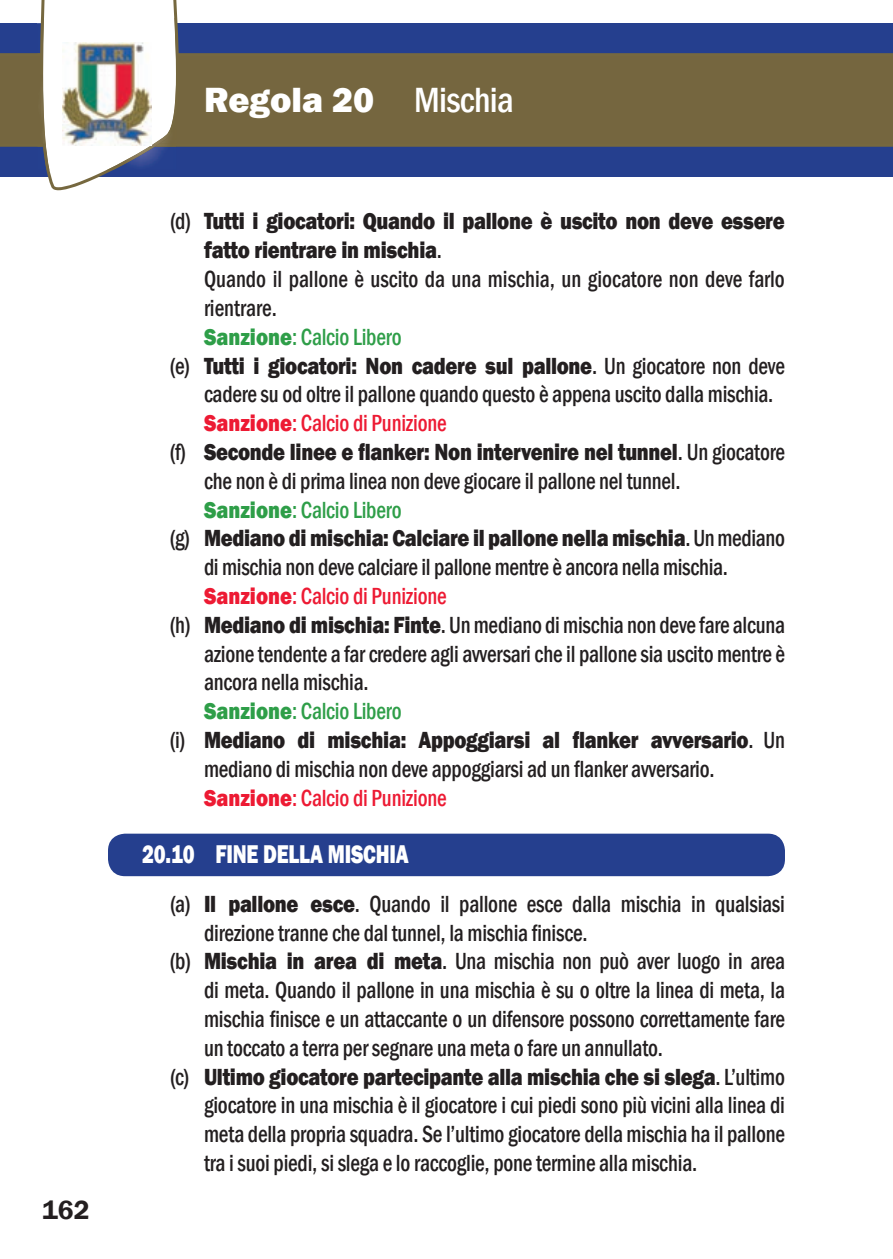
<style>
.page{position:relative;width:893px;height:1259px;background:#fff}
.page>*{position:absolute;margin:0;border:0;box-sizing:border-box;transform-origin:0 0}
.t1{font:800 36px "Franklin Gothic";color:#fff}
.t2{font:600 27px "Franklin Gothic";color:#231f20}
.t3{font:800 26.4px "Franklin Gothic";letter-spacing:-.01em;color:#fff;scale:.77 1}
.t4{font:500 condensed 24px "Franklin Gothic";letter-spacing:-.01em;color:#231f20;scale:.9 1}
.t5{font:800 24px "Franklin Gothic";letter-spacing:-.015em;color:#231f20;scale:.85 1}
.t6{font:500 condensed 24px "Franklin Gothic";letter-spacing:-.01em;color:#ed1a33;scale:.9 1}
.t7{font:500 condensed 24px "Franklin Gothic";letter-spacing:-.01em;color:#2e9e48;scale:.9 1}
.s1{font-weight:500;font-stretch:condensed}
.s2{font-weight:800;font-stretch:normal}
</style>
<div class="page">
<div style="left:0;top:23px;width:893px;height:153px;background:#253f8e"></div>
<div style="left:0;top:55px;width:893px;height:90px;background:#75663f"></div>
<hr style="left:0;top:53px;width:893px;height:3px;background:#76683f">
<hr style="left:0;top:144px;width:893px;height:3px;background:#76683f">
<svg style="left:36px;top:0;width:149px;height:191px"></svg>
<img style="left:37px;top:23px;width:3px;height:147px">
<img style="left:37px;top:53px;width:3px;height:94px">
<img style="left:40px;top:18px;width:136px;height:152px">
<img style="left:63px;top:42px;width:88px;height:103px">
<div style="left:108px;top:833px;width:677px;height:43px;background:#253f8e;border-radius:17px"></div>
<p class="t2" style="left:42px;top:1193px;width:49px">162</p>
<h1 class="t1" style="left:204px;top:76px;width:311px">Regola 20 <span class="s1">Mischia</span></h1>
<p class="t5" style="left:170px;top:206px;width:725px"><span class="s1">(d)</span> Tutti i giocatori: Quando il pallone è uscito non deve essere</p>
<p class="t5" style="left:204px;top:235px;width:281px">fatto rientrare in mischia<span class="s1">.</span></p>
<p class="t4" style="left:204px;top:263px;width:647px">Quando il pallone è uscito da una mischia, un giocatore non deve farlo</p>
<p class="t4" style="left:204px;top:292px;width:82px">rientrare.</p>
<p class="t7" style="left:204px;top:321px;width:221px"><span class="s2">Sanzione</span>: Calcio Libero</p>
<p class="t5" style="left:170px;top:350px;width:725px"><span class="s1">(e)</span> Tutti i giocatori: Non cadere sul pallone<span class="s1">. Un giocatore non deve</span></p>
<p class="t4" style="left:204px;top:378px;width:634px">cadere su od oltre il pallone quando questo è appena uscito dalla mischia.</p>
<p class="t6" style="left:204px;top:407px;width:271px"><span class="s2">Sanzione</span>: Calcio di Punizione</p>
<p class="t5" style="left:170px;top:436px;width:725px"><span class="s1">(f)</span> Seconde linee e flanker: Non intervenire nel tunnel<span class="s1">. Un giocatore</span></p>
<p class="t4" style="left:204px;top:465px;width:531px">che non è di prima linea non deve giocare il pallone nel tunnel.</p>
<p class="t7" style="left:204px;top:494px;width:221px"><span class="s2">Sanzione</span>: Calcio Libero</p>
<p class="t5" style="left:170px;top:523px;width:725px"><span class="s1">(g)</span> Mediano di mischia: Calciare il pallone nella mischia<span class="s1">. Un mediano</span></p>
<p class="t4" style="left:204px;top:551px;width:584px">di mischia non deve calciare il pallone mentre è ancora nella mischia.</p>
<p class="t6" style="left:204px;top:580px;width:271px"><span class="s2">Sanzione</span>: Calcio di Punizione</p>
<p class="t4" style="left:170px;top:609px;width:685px">(h) <span class="s2">Mediano di mischia: Finte</span>. Un mediano di mischia non deve fare alcuna</p>
<p class="t4" style="left:204px;top:638px;width:647px">azione tendente a far credere agli avversari che il pallone sia uscito mentre è</p>
<p class="t4" style="left:204px;top:666px;width:185px">ancora nella mischia.</p>
<p class="t7" style="left:204px;top:695px;width:221px"><span class="s2">Sanzione</span>: Calcio Libero</p>
<p class="t5" style="left:170px;top:724px;width:725px"><span class="s1">(i)</span> Mediano di mischia: Appoggiarsi al flanker avversario<span class="s1">. Un</span></p>
<p class="t4" style="left:204px;top:753px;width:569px">mediano di mischia non deve appoggiarsi ad un flanker avversario.</p>
<p class="t6" style="left:204px;top:782px;width:271px"><span class="s2">Sanzione</span>: Calcio di Punizione</p>
<p class="t3" style="left:142px;top:837px;width:348px">20.10 FINE DELLA MISCHIA</p>
<p class="t4" style="left:170px;top:888px;width:685px">(a) <span class="s2">Il pallone esce</span>. Quando il pallone esce dalla mischia in qualsiasi</p>
<p class="t4" style="left:204px;top:916px;width:428px">direzione tranne che dal tunnel, la mischia finisce.</p>
<p class="t4" style="left:170px;top:945px;width:685px">(b) <span class="s2">Mischia in area di meta</span>. Una mischia non può aver luogo in area</p>
<p class="t4" style="left:204px;top:974px;width:647px">di meta. Quando il pallone in una mischia è su o oltre la linea di meta, la</p>
<p class="t4" style="left:204px;top:1003px;width:647px">mischia finisce e un attaccante o un difensore possono correttamente fare</p>
<p class="t4" style="left:204px;top:1032px;width:511px">un toccato a terra per segnare una meta o fare un annullato.</p>
<p class="t5" style="left:170px;top:1061px;width:725px"><span class="s1">(c)</span> Ultimo giocatore partecipante alla mischia che si slega<span class="s1">. L’ultimo</span></p>
<p class="t4" style="left:204px;top:1089px;width:647px">giocatore in una mischia è il giocatore i cui piedi sono più vicini alla linea di</p>
<p class="t4" style="left:204px;top:1118px;width:647px">meta della propria squadra. Se l’ultimo giocatore della mischia ha il pallone</p>
<p class="t4" style="left:204px;top:1147px;width:549px">tra i suoi piedi, si slega e lo raccoglie, pone termine alla mischia.</p>
</div>
